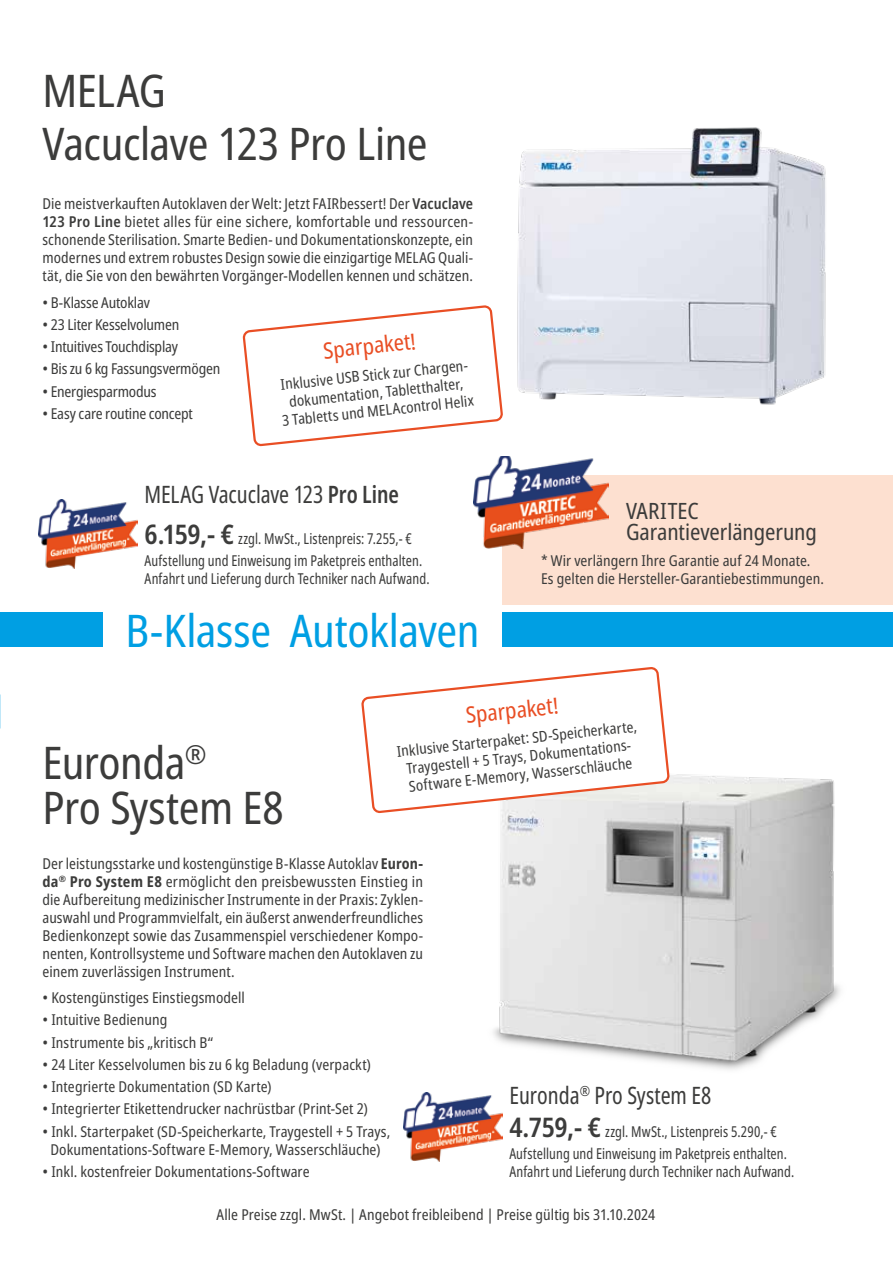
<style>
.page{position:relative;width:893px;height:1263px;background:#fff}
.page>*{position:absolute;margin:0;border:0;box-sizing:border-box;transform-origin:0 0}
.t1{font:condensed 45px/53.6px "Noto Sans";letter-spacing:-.01em;color:#3c3c3b}
.t2{font:condensed 45px "Noto Sans";letter-spacing:-.01em;color:#009fe3}
.t3{font:condensed 24px "Noto Sans";letter-spacing:-.005em;color:#3c3c3b;scale:.9 1}
.t4{font:condensed 22.5px/20.5px "Noto Sans";letter-spacing:-.005em;color:#3c3c3b}
.t5{font:condensed 22.5px "Noto Sans";color:#e94e24}
.t6{font:condensed 15px/18px "Noto Sans";letter-spacing:.005em;color:#3c3c3b;text-align:center}
.t7{font:condensed 15px/22.2px "Noto Sans";letter-spacing:.005em;color:#3c3c3b;scale:.9 1}
.t8{font:condensed 15px "Noto Sans";letter-spacing:-.015em;color:#3c3c3b}
.s1{font-weight:600}
.s2{font-weight:600;font-size:27px}
.s3{font-weight:700}
</style>
<div class="page">
<img style="left:479px;top:127px;width:347px;height:291px">
<img style="left:493px;top:772px;width:348px;height:298px">
<svg style="left:362px;top:668px;width:307px;height:144px"></svg>
<div style="left:503px;top:613px;width:390px;height:34px;background:#009fe3"></div>
<div style="left:0;top:613px;width:102px;height:34px;background:#009fe3"></div>
<svg style="left:244px;top:306px;width:258px;height:139px"></svg>
<img style="left:38px;top:499px;width:99px;height:69px">
<img style="left:404px;top:1092px;width:99px;height:69px">
<div style="left:503px;top:476px;width:390px;height:129px;background:#fde0d0"></div>
<img style="left:473px;top:456px;width:136px;height:92px">
<h1 class="t1" style="left:43px;top:65px;width:387px">MELAG<br>Vacuclave 123 Pro Line</h1>
<p class="t6" style="left:43px;top:195px;width:432px;text-align:justify">Die meistverkauften Autoklaven der Welt: Jetzt FAIRbessert! Der <span class="s1">Vacuclave 123 Pro Line</span> bietet alles für eine sichere, komfortable und ressourcen&shy;schonende Sterilisation. Smarte Bedien- und Dokumentationskonzepte, ein modernes und extrem robustes Design sowie die einzigartige MELAG Quali&shy;tät, die Sie von den bewährten Vorgänger-Modellen kennen und schätzen.</p>
<p class="t6" style="left:43px;top:294px;width:109px">• B-Klasse Autoklav</p>
<p class="t8" style="left:43px;top:314px;width:138px">• 23 Liter Kesselvolumen</p>
<p class="t8" style="left:43px;top:336px;width:137px">• Intuitives Touchdisplay</p>
<p class="t8" style="left:43px;top:358px;width:179px">• Bis zu 6 kg Fassungsvermögen</p>
<p class="t8" style="left:43px;top:381px;width:116px">• Energiesparmodus</p>
<p class="t8" style="left:43px;top:403px;width:152px">• Easy care routine concept</p>
<h3 class="t5" style="left:322px;top:335px;width:95px;rotate:-6deg">Sparpaket!</h3>
<p class="t6" style="left:278px;top:376px;width:195px;rotate:-6deg">Inklusive USB Stick zur Chargen&shy;dokumentation, Tabletthalter,<br>3 Tabletts und MELAcontrol Helix</p>
<h2 class="t3" style="left:145px;top:477px;width:284px">MELAG Vacuclave 123 <span class="s1">Pro Line</span></h2>
<p class="t7" style="left:145px;top:528px;width:310px"><span class="s2">6.159,- €</span> zzgl. MwSt., Listenpreis: 7.255,- €<br>Aufstellung und Einweisung im Paketpreis enthalten.</p>
<p class="t7" style="left:145px;top:568px;width:318px">Anfahrt und Lieferung durch Techniker nach Aufwand.</p>
<h1 class="t2" style="left:125px;top:599px;width:356px">B-Klasse Autoklaven</h1>
<h3 class="t4" style="left:626px;top:501px;width:192px">VARITEC<br>Garantieverlängerung</h3>
<p class="t6" style="left:541px;top:552px;width:285px;text-align:left">* Wir verlängern Ihre Garantie auf 24 Monate.<br>Es gelten die Hersteller-Garantiebestimmungen.</p>
<h3 class="t5" style="left:464px;top:699px;width:95px;rotate:-6deg">Sparpaket!</h3>
<p class="t6" style="left:396px;top:743px;width:243px;rotate:-6deg">Inklusive Starterpaket: SD-Speicherkarte,<br>Traygestell + 5 Trays, Dokumentations-<br>Software E-Memory, Wasserschläuche</p>
<h1 class="t1" style="left:43px;top:741px;width:243px;line-height:45px">Euronda<sup>®<br></sup>Pro System E8</h1>
<p class="t6" style="left:43px;top:854px;width:382px;text-align:justify">Der leistungsstarke und kostengünstige B-Klasse Autoklav <span class="s3">Euron&shy;da</span><sup>®</sup> <span class="s3">Pro System E8</span> ermöglicht den preisbewussten Einstieg in die Aufbereitung medizinischer Instrumente in der Praxis: Zyklen&shy;auswahl und Programmvielfalt, ein äußerst anwenderfreundliches Bedienkonzept sowie das Zusammenspiel verschiedener Kompo&shy;nenten, Kontrollsysteme und Software machen den Autoklaven zu einem zuverlässigen Instrument.</p>
<p class="t6" style="left:43px;top:989px;width:204px">• Kostengünstiges Einstiegsmodell</p>
<p class="t6" style="left:43px;top:1011px;width:126px">• Intuitive Bedienung</p>
<p class="t6" style="left:43px;top:1033px;width:172px">• Instrumente bis „kritisch B“</p>
<p class="t6" style="left:43px;top:1056px;width:330px">• 24 Liter Kesselvolumen bis zu 6 kg Beladung (verpackt)</p>
<p class="t6" style="left:43px;top:1078px;width:231px">• Integrierte Dokumentation (SD Karte)</p>
<p class="t6" style="left:43px;top:1100px;width:327px">• Integrierter Etikettendrucker nachrüstbar (Print-Set 2)</p>
<p class="t6" style="left:43px;top:1122px;width:349px">• Inkl. Starterpaket (SD-Speicherkarte, Traygestell + 5 Trays,<br>Dokumentations-Software E-Memory, Wasserschläuche)</p>
<p class="t6" style="left:43px;top:1163px;width:269px">• Inkl. kostenfreier Dokumentations-Software</p>
<h2 class="t3" style="left:509px;top:1078px;width:226px">Euronda<sup>®</sup> Pro System E8</h2>
<p class="t7" style="left:509px;top:1120px;width:310px"><span class="s2">4.759,- €</span> zzgl. MwSt., Listenpreis 5.290,- €<br>Aufstellung und Einweisung im Paketpreis enthalten.</p>
<p class="t7" style="left:509px;top:1160px;width:318px">Anfahrt und Lieferung durch Techniker nach Aufwand.</p>
<p class="t6" style="left:217px;top:1205px;width:440px">Alle Preise zzgl. MwSt. | Angebot freibleibend | Preise gültig bis 31.10.2024</p>
</div>
